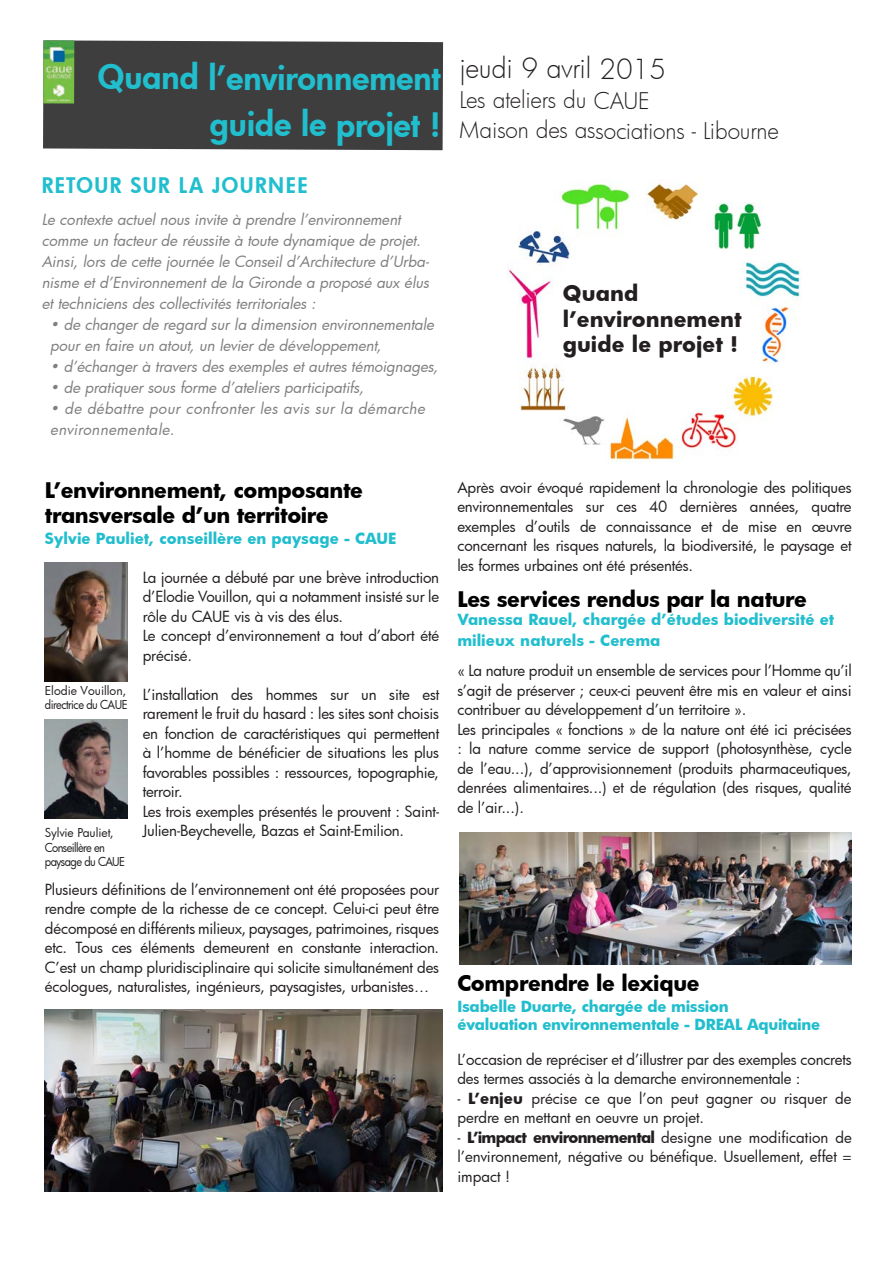
<style>
.page{position:relative;width:893px;height:1263px;background:#fff}
.page>*{position:absolute;margin:0;border:0;box-sizing:border-box;transform-origin:0 0}
.t1{font:800 33px/46.8px "Futura";letter-spacing:-.005em;color:#21bece;text-align:right}
.t2{font:300 27px "Futura";letter-spacing:-.015em;color:#231f20}
.t3{font:300 22.5px "Futura";letter-spacing:-.01em;color:#231f20}
.t4{font:700 21px/25.2px "Futura";letter-spacing:-.02em;color:#000}
.t5{font:700 21px "Futura";color:#231f20}
.t6{font:800 21px "Futura";letter-spacing:.07em;color:#21bece}
.t7{font:15px/19.5px "Futura";letter-spacing:-.01em;color:#231f20;text-align:justify}
.t8{font:italic 15px/21px "Futura";color:#7f7f7f}
.t9{font:700 15px/21px "Futura";letter-spacing:-.005em;color:#21bece}
.t10{font:italic 15px/21px "Futura";letter-spacing:.03em;color:#7f7f7f}
.t11{font:12px/14.4px "Futura";letter-spacing:-.05em;color:#231f20}
.s1{font-weight:700}
</style>
<div class="page">
<div style="left:43px;top:40px;width:400px;height:110px;background:#3e3e3f"></div>
<img style="left:43px;top:40px;width:31px;height:64px">
<img style="left:45px;top:1009px;width:398px;height:183px">
<img style="left:508px;top:181px;width:293px;height:280px">
<img style="left:459px;top:832px;width:393px;height:132px">
<img style="left:45px;top:562px;width:83px;height:119px">
<img style="left:45px;top:719px;width:83px;height:100px">
<p class="t1" style="left:98px;top:54px;width:344px">Quand l’environnement guide le projet !</p>
<p class="t2" style="left:460px;top:50px;width:208px">jeudi 9 avril 2015</p>
<p class="t3" style="left:459px;top:85px;width:192px">Les ateliers du CAUE</p>
<p class="t3" style="left:459px;top:115px;width:321px">Maison des associations - Libourne</p>
<p class="t6" style="left:42px;top:171px;width:267px">RETOUR SUR LA JOURNEE</p>
<p class="t8" style="left:42px;top:208px;width:380px">Le contexte actuel nous invite à prendre l’environnement comme un facteur de réussite à toute dynamique de projet.</p>
<p class="t8" style="left:42px;top:250px;width:389px;text-align:justify">Ainsi, lors de cette journée le Conseil d’Architecture d’Urba&shy;nisme et d’Environnement de la Gironde a proposé aux élus et techniciens des collectivités territoriales :</p>
<p class="t8" style="left:50px;top:313px;width:385px">• de changer de regard sur la dimension environnementale pour en faire un atout, un levier de développement,</p>
<p class="t8" style="left:50px;top:355px;width:389px">• d’échanger à travers des exemples et autres témoignages,</p>
<p class="t8" style="left:50px;top:376px;width:315px">• de pratiquer sous forme d’ateliers participatifs,</p>
<p class="t10" style="left:50px;top:397px;width:376px">• de débattre pour confronter les avis sur la démarche environnementale.</p>
<p class="t5" style="left:563px;top:279px;width:77px">Quand</p>
<p class="t5" style="left:563px;top:304px;width:180px">l’environnement</p>
<p class="t5" style="left:563px;top:330px;width:177px">guide le projet !</p>
<p class="t4" style="left:45px;top:476px;width:320px">L’environnement, composante transversale d’un territoire</p>
<p class="t9" style="left:45px;top:527px;width:353px">Sylvie Pauliet, conseillère en paysage - CAUE</p>
<p class="t7" style="left:143px;top:567px;width:298px">La journée a débuté par une brève introduction d’Elodie Vouillon, qui a notamment insisté sur le rôle du CAUE vis à vis des élus.</p>
<p class="t7" style="left:143px;top:626px;width:298px">Le concept d’environnement a tout d’abort été précisé.</p>
<p class="t7" style="left:143px;top:684px;width:298px">L’installation des hommes sur un site est rarement le fruit du hasard : les sites sont choisis en fonction de caractéristiques qui permettent à l’homme de bénéficier de situations les plus favorables possibles : ressources, topographie, terroir.</p>
<p class="t7" style="left:143px;top:801px;width:298px">Les trois exemples présentés le prouvent : Saint-<br>Julien-Beychevelle, Bazas et Saint-Emilion.</p>
<p class="t11" style="left:45px;top:683px;width:84px">Elodie Vouillon, directrice du CAUE</p>
<p class="t11" style="left:45px;top:825px;width:82px">Sylvie Pauliet,<br>Conseillère en paysage du CAUE</p>
<p class="t7" style="left:45px;top:879px;width:396px">Plusieurs définitions de l’environnement ont été proposées pour rendre compte de la richesse de ce concept. Celui-ci peut être décomposé en différents milieux, paysages, patrimoines, risques etc. Tous ces éléments demeurent en constante interaction.<br>C’est un champ pluridisciplinaire qui solicite simultanément des écologues, naturalistes, ingénieurs, paysagistes, urbanistes…</p>
<p class="t7" style="left:457px;top:477px;width:396px">Après avoir évoqué rapidement la chronologie des politiques environnementales sur ces 40 dernières années, quatre exemples d’outils de connaissance et de mise en œuvre concernant les risques naturels, la biodiversité, le paysage et les formes urbaines ont été présentés.</p>
<p class="t4" style="left:457px;top:586px;width:351px">Les services rendus par la nature</p>
<p class="t9" style="left:457px;top:608px;width:378px">Vanessa Rauel, chargée d’études biodiversité et milieux naturels - Cerema</p>
<p class="t7" style="left:457px;top:660px;width:396px">« La nature produit un ensemble de services pour l’Homme qu’il s’agit de préserver ; ceux-ci peuvent être mis en valeur et ainsi contribuer au développement d’un territoire ».</p>
<p class="t7" style="left:457px;top:719px;width:396px">Les principales « fonctions » de la nature ont été ici précisées : la nature comme service de support (photosynthèse, cycle de l’eau...), d’approvisionnement (produits pharmaceutiques, denrées alimentaires...) et de régulation (des risques, qualité de l’air...).</p>
<p class="t4" style="left:457px;top:970px;width:244px">Comprendre le lexique</p>
<p class="t9" style="left:457px;top:995px;width:273px">Isabelle Duarte, chargée de mission</p>
<p class="t9" style="left:457px;top:1013px;width:364px">évaluation environnementale - DREAL Aquitaine</p>
<p class="t7" style="left:457px;top:1049px;width:396px">L’occasion de repréciser et d’illustrer par des exemples concrets des termes associés à la demarche environnementale :</p>
<p class="t7" style="left:457px;top:1088px;width:396px">- <span class="s1">L’enjeu</span> précise ce que l’on peut gagner ou risquer de perdre en mettant en oeuvre un projet.</p>
<p class="t7" style="left:457px;top:1127px;width:396px">- <span class="s1">L’impact environnemental</span> designe une modification de l’environnement, négative ou bénéfique. Usuellement, effet = impact !</p>
</div>
